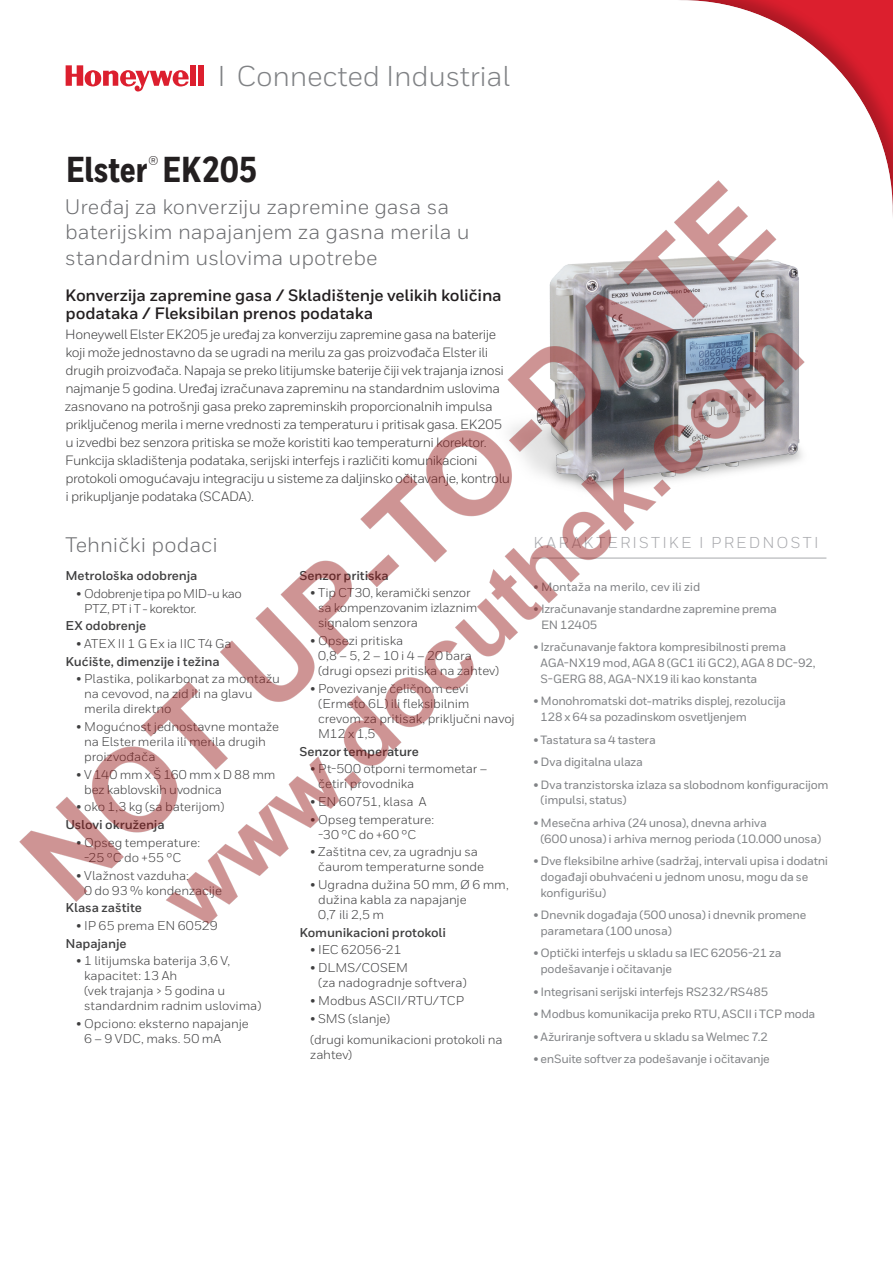
<style>
.page{position:relative;width:893px;height:1263px;background:#fff}
.page>*{position:absolute;margin:0;border:0;box-sizing:border-box;transform-origin:0 0}
.t1{font:800 36px "Honeywell Cond";letter-spacing:-.005em;color:#231f20}
.t2{font:28.65px "Honeywell Sans";letter-spacing:-.01em;color:#808285}
.t3{font:21px/25.5px "Honeywell Sans";letter-spacing:-.005em;color:#6c6d70}
.t4{font:700 16.5px/18px "Honeywell Sans";letter-spacing:-.01em;color:#231f20}
.t5{font:15.75px "Honeywell Sans";letter-spacing:.165em;color:#a8a9ad}
.t6{font:15.75px "Honeywell Sans";letter-spacing:.145em;color:#a8a9ad}
.t7{font:13.5px/18px "Honeywell Sans";letter-spacing:-.035em;color:#3e3e3f}
.t8{font:12.75px/15px "Honeywell Sans";letter-spacing:-.01em;color:#3e3e3f}
.t9{font:700 12.75px "Honeywell Sans";letter-spacing:-.01em;color:#3e3e3f}
.t10{font:12.75px/15px "Honeywell Sans";letter-spacing:-.035em;color:#3e3e3f}
.t11{font:500 12px/15.8px "Honeywell Sans";letter-spacing:-.025em;color:#808285}
.t12{font:500 12px "Honeywell Sans";letter-spacing:-.005em;color:#808285}
</style>
<div class="page">
<img style="left:19px;top:0;width:874px;height:924px">
<h2 class="t2" style="left:217px;top:59px;width:294px">I Connected Industrial</h2>
<h1 class="t1" style="left:66px;top:147px;width:193px">Elster<sup>®</sup> EK205</h1>
<h3 class="t3" style="left:65px;top:194px;width:407px">Uređaj za konverziju zapremine gasa sa baterijskim napajanjem za gasna merila u standardnim uslovima upotrebe</h3>
<p class="t4" style="left:65px;top:286px;width:438px">Konverzija zapremine gasa / Skladištenje velikih količina podataka / Fleksibilan prenos podataka</p>
<p class="t7" style="left:65px;top:326px;width:447px">Honeywell Elster EK205 je uređaj za konverziju zapremine gasa na baterije koji može jednostavno da se ugradi na merilu za gas proizvođača Elster ili drugih proizvođača. Napaja se preko litijumske baterije čiji vek trajanja iznosi najmanje 5 godina. Uređaj izračunava zapreminu na standardnim uslovima zasnovano na potrošnji gasa preko zapreminskih proporcionalnih impulsa priključenog merila i merne vrednosti za temperaturu i pritisak gasa. EK205 u izvedbi bez senzora pritiska se može koristiti kao temperaturni korektor.<br>Funkcija skladištenja podataka, serijski interfejs i različiti komunikacioni protokoli omogućavaju integraciju u sisteme za daljinsko očitavanje, kontrolu i prikupljanje podataka (SCADA).</p>
<h3 class="t3" style="left:65px;top:532px;width:154px">Tehnički podaci</h3>
<p class="t9" style="left:65px;top:568px;width:134px">Metrološka odobrenja</p>
<p class="t10" style="left:84px;top:586px;width:159px;text-indent:-8px">• Odobrenje tipa po MID-u kao<br>PTZ, PT i T - korektor.</p>
<p class="t9" style="left:65px;top:618px;width:82px">EX odobrenje</p>
<p class="t8" style="left:76px;top:636px;width:157px">• ATEX II 1 G Ex ia IIC T4 Ga</p>
<p class="t9" style="left:65px;top:653px;width:156px">Kućište, dimenzije i težina</p>
<p class="t8" style="left:84px;top:671px;width:197px;text-indent:-8px">• Plastika, polikarbonat za montažu na cevovod, na zid ili na glavu merila direktno</p>
<p class="t8" style="left:84px;top:719px;width:197px;text-indent:-8px">• Mogućnost jednostavne montaže na Elster merila ili merila drugih proizvođača</p>
<p class="t8" style="left:84px;top:767px;width:193px;text-indent:-8px">• V 140 mm x Š 160 mm x D 88 mm bez kablovskih uvodnica</p>
<p class="t8" style="left:76px;top:799px;width:150px">• oko 1,3 kg (sa baterijom)</p>
<p class="t9" style="left:65px;top:817px;width:101px">Uslovi okruženja</p>
<p class="t8" style="left:84px;top:835px;width:117px;text-indent:-8px">• Opseg temperature: -25 °C do +55 °C</p>
<p class="t8" style="left:84px;top:868px;width:139px;text-indent:-8px">• Vlažnost vazduha:<br>0 do 93 % kondenzacije</p>
<p class="t9" style="left:65px;top:900px;width:78px">Klasa zaštite</p>
<p class="t8" style="left:76px;top:918px;width:143px">• IP 65 prema EN 60529</p>
<p class="t9" style="left:65px;top:935px;width:63px">Napajanje</p>
<p class="t8" style="left:84px;top:953px;width:179px;text-indent:-8px">• 1 litijumska baterija 3,6 V, kapacitet: 13 Ah<br>(vek trajanja &gt; 5 godina u standardnim radnim uslovima)</p>
<p class="t8" style="left:84px;top:1016px;width:166px;text-indent:-8px">• Opciono: eksterno napajanje<br>6 – 9 VDC, maks. 50 mA</p>
<p class="t9" style="left:299px;top:568px;width:91px">Senzor pritiska</p>
<p class="t8" style="left:318px;top:586px;width:161px;text-indent:-8px">• Tip CT30, keramički senzor sa kompenzovanim izlaznim signalom senzora</p>
<p class="t8" style="left:318px;top:633px;width:183px;text-indent:-8px">• Opsezi pritiska<br>0,8 – 5, 2 – 10 i 4 – 20 bara (drugi opsezi pritiska na zahtev)</p>
<p class="t8" style="left:318px;top:681px;width:198px;text-indent:-8px">• Povezivanje čeličnom cevi (Ermeto 6L) ili fleksibilnim crevom za pritisak, priključni navoj<br>M12 x 1,5</p>
<p class="t9" style="left:299px;top:743px;width:121px">Senzor temperature</p>
<p class="t8" style="left:318px;top:761px;width:170px;text-indent:-8px">• Pt-500 otporni termometar – četiri provodnika</p>
<p class="t8" style="left:310px;top:794px;width:118px">• EN 60751, klasa A</p>
<p class="t8" style="left:318px;top:812px;width:117px;text-indent:-8px">• Opseg temperature: -30 °C do +60 °C</p>
<p class="t8" style="left:318px;top:844px;width:167px;text-indent:-8px">• Zaštitna cev, za ugradnju sa čaurom temperaturne sonde</p>
<p class="t8" style="left:318px;top:877px;width:192px;text-indent:-8px">• Ugradna dužina 50 mm, Ø 6 mm, dužina kabla za napajanje<br>0,7 ili 2,5 m</p>
<p class="t9" style="left:299px;top:924px;width:148px">Komunikacioni protokoli</p>
<p class="t8" style="left:310px;top:942px;width:93px">• IEC 62056-21</p>
<p class="t8" style="left:318px;top:960px;width:150px;text-indent:-8px">• DLMS/COSEM<br>(za nadogradnje softvera)</p>
<p class="t8" style="left:310px;top:993px;width:155px">• Modbus ASCII/RTU/TCP</p>
<p class="t8" style="left:310px;top:1007px;width:194px;line-height:21.8px">• SMS (slanje)<br>(drugi komunikacioni protokoli na</p>
<p class="t8" style="left:310px;top:1047px;width:44px">zahtev)</p>
<p class="t5" style="left:533px;top:533px;width:139px">Karak teristike</p>
<p class="t6" style="left:699px;top:533px;width:50px">i predn</p>
<p class="t6" style="left:777px;top:533px;width:40px">osti</p>
<p class="t12" style="left:533px;top:579px;width:169px">• Montaža na merilo, cev ili zid</p>
<p class="t11" style="left:541px;top:601px;width:238px;text-indent:-8px">• Izračunavanje standardne zapremine prema<br>EN 12405</p>
<p class="t11" style="left:540px;top:639px;width:277px;text-indent:-7px">• Izračunavanje faktora kompresibilnosti prema<br>AGA-NX19 mod, AGA 8 (GC1 ili GC2), AGA 8 DC-92,<br>S-GERG 88, AGA-NX19 ili kao konstanta</p>
<p class="t11" style="left:540px;top:693px;width:247px;text-indent:-7px">• Monohromatski dot-matriks displej, rezolucija<br>128 x 64 sa pozadinskom osvetljenjem</p>
<p class="t11" style="left:533px;top:732px;width:124px">• Tastatura sa 4 tastera</p>
<p class="t11" style="left:533px;top:754px;width:111px">• Dva digitalna ulaza</p>
<p class="t11" style="left:540px;top:777px;width:290px;text-indent:-7px">• Dva tranzistorska izlaza sa slobodnom konfiguracijom (impulsi, status)</p>
<p class="t11" style="left:540px;top:815px;width:282px;text-indent:-7px">• Mesečna arhiva (24 unosa), dnevna arhiva<br>(600 unosa) i arhiva mernog perioda (10.000 unosa)</p>
<p class="t11" style="left:540px;top:853px;width:289px;text-indent:-7px">• Dve fleksibilne arhive (sadržaj, intervali upisa i dodatni događaji obuhvaćeni u jednom unosu, mogu da se konfigurišu)</p>
<p class="t11" style="left:540px;top:907px;width:267px;text-indent:-7px">• Dnevnik događaja (500 unosa) i dnevnik promene parametara (100 unosa)</p>
<p class="t11" style="left:540px;top:945px;width:243px;text-indent:-7px">• Optički interfejs u skladu sa IEC 62056-21 za podešavanje i očitavanje</p>
<p class="t11" style="left:533px;top:984px;width:236px">• Integrisani serijski interfejs RS232/RS485</p>
<p class="t11" style="left:533px;top:1006px;width:283px">• Modbus komunikacija preko RTU, ASCII i TCP moda</p>
<p class="t11" style="left:533px;top:1029px;width:236px">• Ažuriranje softvera u skladu sa Welmec 7.2</p>
<p class="t11" style="left:533px;top:1051px;width:238px">• enSuite softver za podešavanje i očitavanje</p>
</div>
